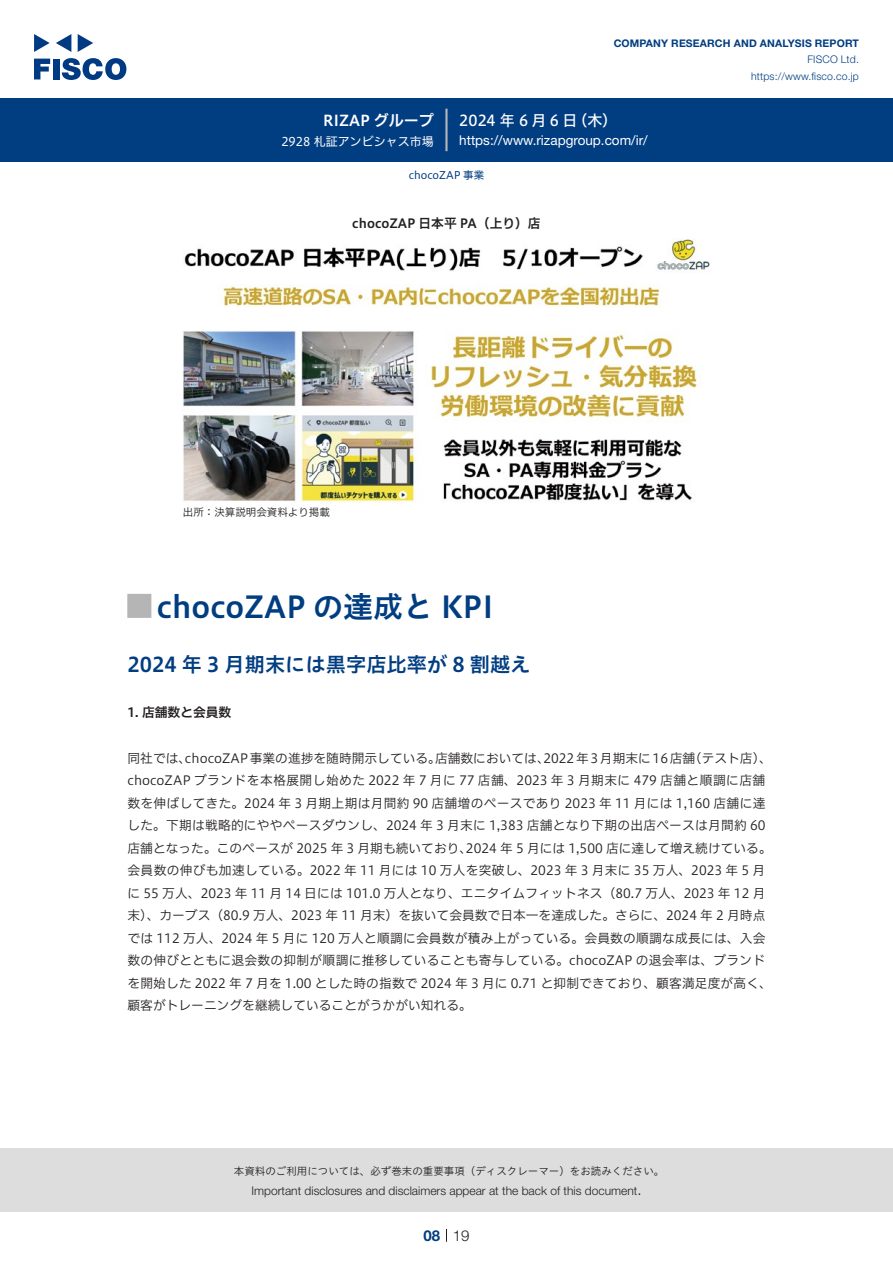
<style>
.page{position:relative;width:893px;height:1263px;background:#fff}
.page>*{position:absolute;margin:0;border:0;box-sizing:border-box;transform-origin:0 0}
.t1{font:30px "Hiragino UD Sans Std N W6";color:#003d81}
.t2{font:24px "Hiragino UD Sans Std N W6";color:#b5b5b6}
.中タイトル{font:20.25px "Hiragino UD Sans Std W6";color:#003d81}
.t3{font:15px "Hiragino UD Sans F Std N W5";letter-spacing:.225em;color:#fff}
.t4{font:15px "Hiragino UD Sans F Std N W6";color:#fff}
.t5{font:300 15px "Helvetica Neue LT Std";color:#231f20}
.t6{font:700 15px "Helvetica Neue LT Std";color:#003d81}
.t7{font:13.5px "Helvetica Neue LT Std";color:#fff}
.本文{font:12.75px/22.5px "Hiragino UD Sans F Std N W3";letter-spacing:.01em;color:#231f20}
.本文-2{font:12.75px "Hiragino UD Sans F Std N W3";letter-spacing:.035em;color:#231f20}
.チャートタイトル{font:12.75px "Hiragino UD Sans F Std N W6";color:#231f20}
.小タイトル{font:12.75px "Hiragino UD Sans F Std N W6";color:#231f20}
.t8{font:300 12px "Helvetica Neue LT Std";color:#231f20}
.t9{font:12px "Hiragino UD Sans F Std N W4";color:#fff}
.t10{font:10.5px "Hiragino UD Sans Std W3";color:#231f20}
.t11{font:700 10.5px "Helvetica Neue LT Std";letter-spacing:.015em;color:#003d81}
.t12{font:300 10.5px/16.5px "Helvetica Neue LT Std";letter-spacing:.015em;color:#003d81;text-align:right}
.表組み基本スタイル{font:10.5px "Hiragino UD Sans F Std N W3";color:#231f20}
.ヘッダー{font:10.5px "Hiragino UD Sans F Std N W4";color:#003d81}
</style>
<div class="page">
<div style="left:0;top:1148px;width:893px;height:64px;background:#ddd"></div>
<svg style="left:34px;top:59px;width:16px;height:20px"></svg>
<div style="left:53px;top:59px;width:6px;height:20px;background:#003a83"></div>
<svg style="left:62px;top:58px;width:64px;height:22px"></svg>
<svg style="left:34px;top:34px;width:16px;height:18px"></svg>
<svg style="left:78px;top:34px;width:15px;height:18px"></svg>
<svg style="left:56px;top:34px;width:15px;height:18px"></svg>
<div style="left:0;top:98px;width:893px;height:64px;background:#003d81"></div>
<hr style="left:445px;top:109px;width:3px;height:42px;background:#b5b5b6">
<svg style="left:446px;top:1229px;width:1px;height:13px"></svg>
<img style="left:183px;top:238px;width:527px;height:265px">
<p class="t4" style="left:323px;top:109px;width:112px">RIZAP グループ</p>
<p class="t9" style="left:281px;top:132px;width:154px">2928 札証アンビシャス市場</p>
<p class="t11" style="left:614px;top:37px;width:247px">COMPANY RESEARCH AND ANALYSIS REPORT</p>
<p class="t12" style="left:751px;top:51px;width:109px">FISCO Ltd. https://www.fisco.co j p.</p>
<p class="t3" style="left:459px;top:109px;width:120px">2024年6月6日</p>
<p class="t3" style="left:573px;top:109px;width:46px">（木(</p>
<p class="t7" style="left:459px;top:132px;width:190px">https://www.rizapgroup.com /i r/</p>
<p class="ヘッダー" style="left:409px;top:167px;width:77px">chocoZAP 事業</p>
<p class="チャートタイトル" style="left:352px;top:214px;width:190px">chocoZAP 日本平 PA（上り）店</p>
<p class="表組み基本スタイル" style="left:183px;top:504px;width:148px">出所：決算説明会資料より掲載</p>
<p class="t1" style="left:157px;top:583px;width:338px">chocoZAP の達成と KPI</p>
<p class="t2" style="left:128px;top:588px;width:25px">█</p>
<p class="中タイトル" style="left:128px;top:648px;width:404px">2024 年 3 月期末には黒字店比率が 8 割越え</p>
<p class="小タイトル" style="left:128px;top:703px;width:105px">1. 店舗数と会員数</p>
<p class="本文" style="left:543px;top:746px;width:153px">2022年3月期末に16店舗</p>
<p class="本文" style="left:185px;top:746px;width:258px">chocoZAP事業の進捗を随時開示している。</p>
<p class="本文" style="left:435px;top:746px;width:116px">店舗数においては、</p>
<p class="本文" style="left:689px;top:746px;width:84px">（テスト店、(</p>
<p class="本文" style="left:128px;top:746px;width:65px">同社では、</p>
<p class="本文-2" style="left:128px;top:770px;width:639px">chocoZAP ブランドを本格展開し始めた 2022 年 7 月に 77 店舗、2023 年 3 月期末に 479 店舗と順調に店舗</p>
<p class="本文" style="left:128px;top:791px;width:639px">数を伸ばしてきた。2024 年 3 月期上期は月間約 90 店舗増のペースであり 2023 年 11 月には 1,160 店舗に達</p>
<p class="本文" style="left:128px;top:813px;width:639px">した。下期は戦略的にややペースダウンし、2024 年 3 月末に 1,383 店舗となり下期の出店ペースは月間約 60</p>
<p class="本文" style="left:466px;top:836px;width:307px">2024 年 5 月には 1,500 店に達して増え続けている。</p>
<p class="本文" style="left:128px;top:836px;width:646px">店舗となった。このペースが 2025 年 3 月期も続いており、<br>会員数の伸びも加速している。2022 年 11 月には 10 万人を突破し、2023 年 3 月末に 35 万人、2023 年 5 月に 55 万人、2023 年 11 月 14 日には 101.0 万人となり、エニタイムフィットネス（80.7 万人、2023 年 12 月末）、カーブス（80.9 万人、2023 年 11 月末）を抜いて会員数で日本一を達成した。さらに、2024 年 2 月時点では 112 万人、2024 年 5 月に 120 万人と順調に会員数が積み上がっている。会員数の順調な成長には、入会数の伸びとともに退会数の抑制が順調に推移していることも寄与している。chocoZAP の退会率は、ブランドを開始した 2022 年 7 月を 1.00 とした時の指数で 2024 年 3 月に 0.71 と抑制できており、顧客満足度が高く、顧客がトレーニングを継続していることがうかがい知れる。</p>
<p class="t10" style="left:234px;top:1163px;width:432px">本資料のご利用については、必ず巻末の重要事項（ディスクレーマー）をお読みください。</p>
<p class="t5" style="left:637px;top:1180px;width:6px">.</p>
<p class="t8" style="left:251px;top:1183px;width:387px">Important disclosures and disclaimers appear at the back of this document</p>
<p class="t6" style="left:423px;top:1226px;width:18px">08</p>
<p class="t5" style="left:453px;top:1226px;width:18px">19</p>
</div>
